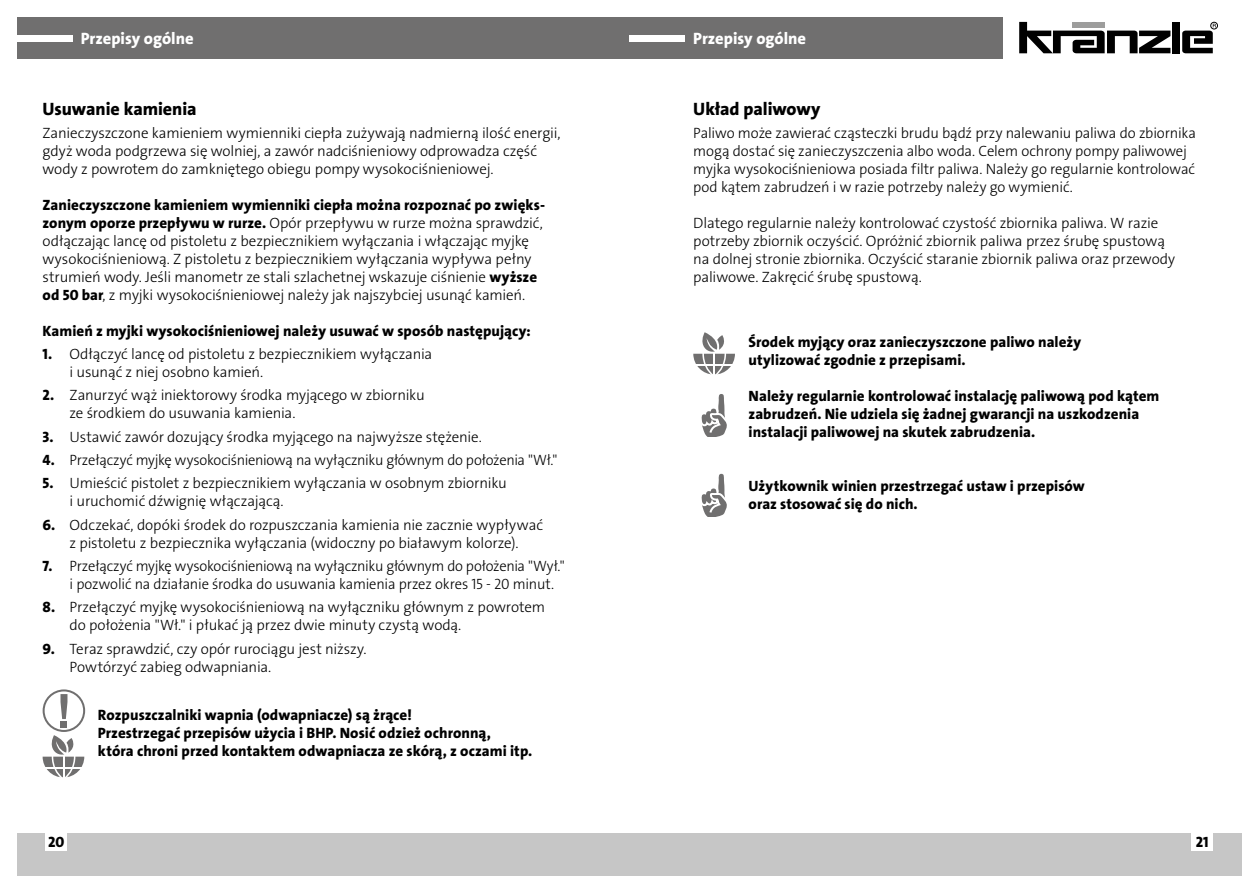
<style>
.page{position:relative;width:1259px;height:893px;background:#fff}
.page>*{position:absolute;margin:0;border:0;box-sizing:border-box;transform-origin:0 0}
.t1{font:18px "The Sans LP8 Ex Bld";letter-spacing:-.005em;color:#000}
.t2{font:16.5px "The Sans LP8 Ex Bld";color:#fff}
.t3{font:15px/18px "The Sans LP3 Lig";letter-spacing:-.01em;color:#000}
.t4{font:15px/18px "The Sans LP8 Ex Bld";color:#000}
.s1{font-family:"The Sans LP8 Ex Bld"}
</style>
<div class="page">
<div style="left:629px;top:833px;width:613px;height:43px;background:#c6c6c6"></div>
<div style="left:17px;top:833px;width:612px;height:43px;background:#c6c6c6"></div>
<div style="left:1191px;top:833px;width:22px;height:18px;background:#fff"></div>
<div style="left:46px;top:833px;width:21px;height:18px;background:#fff"></div>
<div style="left:17px;top:17px;width:985px;height:41px;background:#706f6f"></div>
<div style="left:17px;top:35px;width:55px;height:6px;background:#fff"></div>
<div style="left:629px;top:35px;width:56px;height:6px;background:#fff"></div>
<svg style="left:1019px;top:22px;width:151px;height:31px"></svg>
<div style="left:1172px;top:22px;width:7px;height:31px;background:#000"></div>
<div style="left:1210px;top:22px;width:7px;height:7px;border:1px solid #000;border-radius:50%"></div>
<svg style="left:1182px;top:24px;width:34px;height:29px"></svg>
<svg style="left:43px;top:689px;width:42px;height:89px"></svg>
<svg style="left:693px;top:332px;width:42px;height:43px"></svg>
<svg style="left:701px;top:394px;width:26px;height:42px"></svg>
<svg style="left:701px;top:474px;width:26px;height:42px"></svg>
<p class="t2" style="left:81px;top:28px;width:114px">Przepisy ogólne</p>
<p class="t2" style="left:693px;top:28px;width:114px">Przepisy ogólne</p>
<p class="t1" style="left:43px;top:98px;width:155px">Usuwanie kamienia</p>
<p class="t3" style="left:43px;top:124px;width:519px">Zanieczyszczone kamieniem wymienniki ciepła zużywają nadmierną ilość energii, gdyż woda podgrzewa się wolniej, a zawór nadciśnieniowy odprowadza część wody z powrotem do zamkniętego obiegu pompy wysokociśnieniowej.</p>
<p class="t4" style="left:43px;top:196px;width:504px">Zanieczyszczone kamieniem wymienniki ciepła można rozpoznać po zwięks-</p>
<p class="t3" style="left:43px;top:214px;width:502px"><span class="s1">zonym oporze przepływu w rurze.</span> Opór przepływu w rurze można sprawdzić, odłączając lancę od pistoletu z bezpiecznikiem wyłączania i włączając myjkę wysokociśnieniową. Z pistoletu z bezpiecznikiem wyłączania wypływa pełny strumień wody. Jeśli manometr ze stali szlachetnej wskazuje ciśnienie <span class="s1">wyższe od 50 bar</span>, z myjki wysokociśnieniowej należy jak najszybciej usunąć kamień.</p>
<p class="t4" style="left:43px;top:322px;width:490px">Kamień z myjki wysokociśnieniowej należy usuwać w sposób następujący:</p>
<p class="t3" style="left:70px;top:345px;width:364px;text-indent:-27px"><span class="s1">1.</span> Odłączyć lancę od pistoletu z bezpiecznikiem wyłączania i usunąć z niej osobno kamień.</p>
<p class="t3" style="left:70px;top:386px;width:357px;text-indent:-27px"><span class="s1">2.</span> Zanurzyć wąż iniektorowy środka myjącego w zbiorniku ze środkiem do usuwania kamienia.</p>
<p class="t3" style="left:43px;top:428px;width:441px"><span class="s1">3.</span> Ustawić zawór dozujący środka myjącego na najwyższe stężenie.</p>
<p class="t3" style="left:43px;top:451px;width:516px"><span class="s1">4.</span> Przełączyć myjkę wysokociśnieniową na wyłączniku głównym do położenia "Wł."</p>
<p class="t3" style="left:70px;top:474px;width:439px;text-indent:-27px"><span class="s1">5.</span> Umieścić pistolet z bezpiecznikiem wyłączania w osobnym zbiorniku i uruchomić dźwignię włączającą.</p>
<p class="t3" style="left:43px;top:516px;width:502px;text-align:center"><span class="s1">6.</span> Odczekać, dopóki środek do rozpuszczania kamienia nie zacznie wypływać z pistoletu z bezpiecznika wyłączania (widoczny po białawym kolorze).</p>
<p class="t3" style="left:70px;top:557px;width:496px;text-indent:-27px"><span class="s1">7.</span> Przełączyć myjkę wysokociśnieniową na wyłączniku głównym do położenia "Wył." i pozwolić na działanie środka do usuwania kamienia przez okres 15 - 20 minut.</p>
<p class="t3" style="left:70px;top:598px;width:477px;text-indent:-27px"><span class="s1">8.</span> Przełączyć myjkę wysokociśnieniową na wyłączniku głównym z powrotem do położenia "Wł." i płukać ją przez dwie minuty czystą wodą.</p>
<p class="t3" style="left:70px;top:639px;width:298px;text-indent:-27px"><span class="s1">9.</span> Teraz sprawdzić, czy opór rurociągu jest niższy.<br>Powtórzyć zabieg odwapniania.</p>
<p class="t4" style="left:98px;top:706px;width:436px">Rozpuszczalniki wapnia (odwapniacze) są żrące!<br>Przestrzegać przepisów użycia i BHP. Nosić odzież ochronną,<br>która chroni przed kontaktem odwapniacza ze skórą, z oczami itp.</p>
<p class="t1" style="left:693px;top:98px;width:129px">Układ paliwowy</p>
<p class="t3" style="left:693px;top:124px;width:504px">Paliwo może zawierać cząsteczki brudu bądź przy nalewaniu paliwa do zbiornika mogą dostać się zanieczyszczenia albo woda. Celem ochrony pompy paliwowej myjka wysokociśnieniowa posiada filtr paliwa. Należy go regularnie kontrolować pod kątem zabrudzeń i w razie potrzeby należy go wymienić.</p>
<p class="t3" style="left:693px;top:214px;width:483px">Dlatego regularnie należy kontrolować czystość zbiornika paliwa. W razie potrzeby zbiornik oczyścić. Opróżnić zbiornik paliwa przez śrubę spustową na dolnej stronie zbiornika. Oczyścić staranie zbiornik paliwa oraz przewody paliwowe. Zakręcić śrubę spustową.</p>
<p class="t4" style="left:748px;top:333px;width:334px">Środek myjący oraz zanieczyszczone paliwo należy utylizować zgodnie z przepisami.</p>
<p class="t4" style="left:748px;top:387px;width:412px">Należy regularnie kontrolować instalację paliwową pod kątem zabrudzeń. Nie udziela się żadnej gwarancji na uszkodzenia instalacji paliwowej na skutek zabrudzenia.</p>
<p class="t4" style="left:748px;top:477px;width:338px">Użytkownik winien przestrzegać ustaw i przepisów oraz stosować się do nich.</p>
<p class="t4" style="left:48px;top:833px;width:18px">20</p>
<p class="t4" style="left:1196px;top:833px;width:14px">21</p>
</div>
